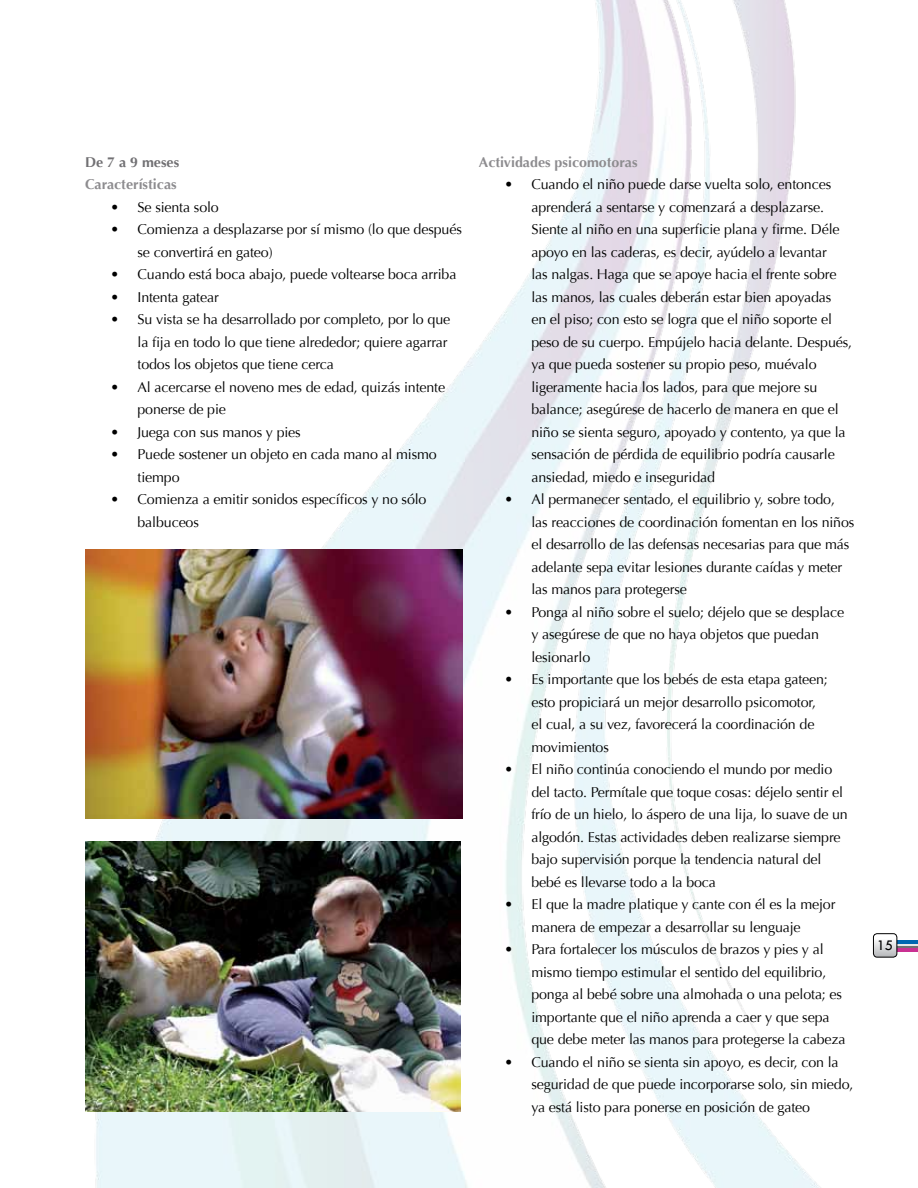
<style>
.page{position:relative;width:918px;height:1188px;background:#fff}
.page>*{position:absolute;margin:0;border:0;box-sizing:border-box;transform-origin:0 0}
.t1{font:15.3px "Tw Cen";color:#000}
.t2{font:14.25px/22.5px "Optima";letter-spacing:-.01em;color:#000}
.t3{font:700 14.25px "Optima";color:#8d8c8f}
.t4{font:700 14.25px "Optima";color:#717073}
</style>
<div class="page">
<hr style="left:895px;top:940px;width:23px;height:4px;background:#0067b1">
<hr style="left:895px;top:946px;width:23px;height:2px;background:#717073">
<hr style="left:895px;top:948px;width:23px;height:3px;background:#ca3092">
<hr style="left:895px;top:944px;width:23px;height:2px;background:#e6e7e8">
<svg style="left:873px;top:934px;width:24px;height:23px"></svg>
<div style="left:873px;top:933px;width:24px;height:25px;border:1px solid #000;border-radius:4px"></div>
<img style="left:85px;top:0;width:736px;height:1188px">
<img style="left:85px;top:842px;width:376px;height:270px">
<img style="left:85px;top:549px;width:378px;height:270px">
<p class="t4" style="left:85px;top:153px;width:96px">De 7 a 9 meses</p>
<p class="t3" style="left:85px;top:176px;width:93px">Características</p>
<p class="t2" style="left:111px;top:196px;width:110px">• Se sienta solo</p>
<p class="t2" style="left:138px;top:218px;width:326px;text-indent:-27px">• Comienza a desplazarse por sí mismo (lo que después se convertirá en gateo)</p>
<p class="t2" style="left:111px;top:263px;width:347px">• Cuando está boca abajo, puede voltearse boca arriba</p>
<p class="t2" style="left:111px;top:286px;width:110px">• Intenta gatear</p>
<p class="t2" style="left:138px;top:308px;width:314px;text-indent:-27px">• Su vista se ha desarrollado por completo, por lo que la fija en todo lo que tiene alrededor; quiere agarrar todos los objetos que tiene cerca</p>
<p class="t2" style="left:138px;top:376px;width:309px;text-indent:-27px">• Al acercarse el noveno mes de edad, quizás intente ponerse de pie</p>
<p class="t2" style="left:111px;top:421px;width:192px">• Juega con sus manos y pies</p>
<p class="t2" style="left:138px;top:443px;width:301px;text-indent:-27px">• Puede sostener un objeto en cada mano al mismo tiempo</p>
<p class="t2" style="left:138px;top:488px;width:291px;text-indent:-27px">• Comienza a emitir sonidos específicos y no sólo balbuceos</p>
<p class="t3" style="left:479px;top:153px;width:160px">Actividades psicomotoras</p>
<p class="t2" style="left:531px;top:173px;width:322px;text-indent:-27px">• Cuando el niño puede darse vuelta solo, entonces aprenderá a sentarse y comenzará a desplazarse.<br>Siente al niño en una superficie plana y firme. Déle apoyo en las caderas, es decir, ayúdelo a levantar<br>las nalgas. Haga que se apoye hacia el frente sobre las manos, las cuales deberán estar bien apoyadas<br>en el piso; con esto se logra que el niño soporte el peso de su cuerpo. Empújelo hacia delante. Después, ya que pueda sostener su propio peso, muévalo ligeramente hacia los lados, para que mejore su balance; asegúrese de hacerlo de manera en que el niño se sienta seguro, apoyado y contento, ya que la sensación de pérdida de equilibrio podría causarle ansiedad, miedo e inseguridad</p>
<p class="t2" style="left:531px;top:488px;width:325px;text-indent:-27px">• Al permanecer sentado, el equilibrio y, sobre todo, las reacciones de coordinación fomentan en los niños el desarrollo de las defensas necesarias para que más adelante sepa evitar lesiones durante caídas y meter las manos para protegerse</p>
<p class="t2" style="left:531px;top:601px;width:314px;text-indent:-27px">• Ponga al niño sobre el suelo; déjelo que se desplace y asegúrese de que no haya objetos que puedan lesionarlo</p>
<p class="t2" style="left:531px;top:668px;width:298px;text-indent:-27px">• Es importante que los bebés de esta etapa gateen; esto propiciará un mejor desarrollo psicomotor, el cual, a su vez, favorecerá la coordinación de movimientos</p>
<p class="t2" style="left:531px;top:758px;width:318px;text-indent:-27px">• El niño continúa conociendo el mundo por medio del tacto. Permítale que toque cosas: déjelo sentir el frío de un hielo, lo áspero de una lija, lo suave de un algodón. Estas actividades deben realizarse siempre bajo supervisión porque la tendencia natural del bebé es llevarse todo a la boca</p>
<p class="t2" style="left:504px;top:893px;width:333px;text-align:center">• El que la madre platique y cante con él es la mejor manera de empezar a desarrollar su lenguaje</p>
<p class="t2" style="left:531px;top:938px;width:316px;text-indent:-27px">• Para fortalecer los músculos de brazos y pies y al mismo tiempo estimular el sentido del equilibrio, ponga al bebé sobre una almohada o una pelota; es importante que el niño aprenda a caer y que sepa que debe meter las manos para protegerse la cabeza</p>
<p class="t2" style="left:531px;top:1051px;width:324px;text-indent:-27px">• Cuando el niño se sienta sin apoyo, es decir, con la seguridad de que puede incorporarse solo, sin miedo, ya está listo para ponerse en posición de gateo</p>
<p class="t1" style="left:877px;top:936px;width:18px">15</p>
</div>
